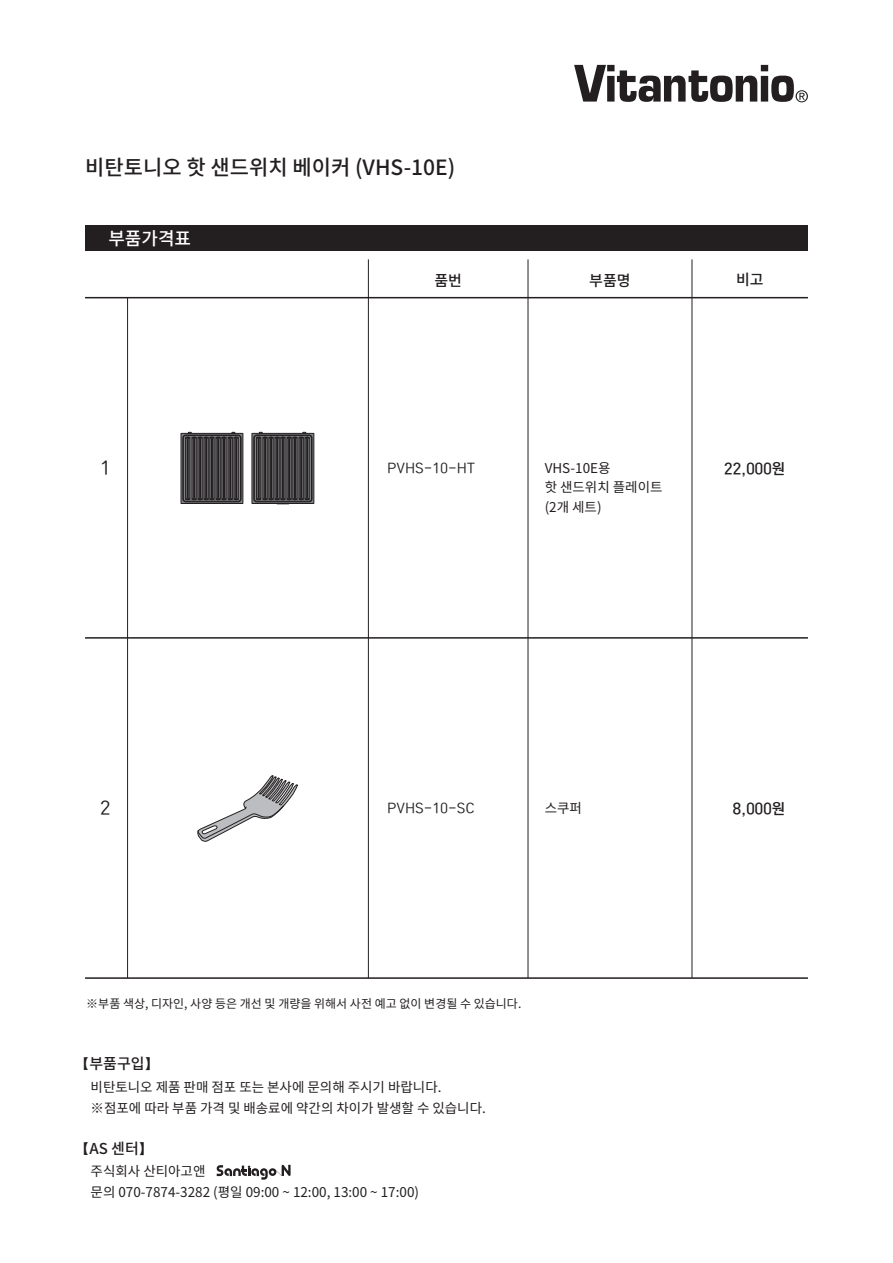
<style>
.page{position:relative;width:893px;height:1263px;background:#fff}
.page>*{position:absolute;margin:0;border:0;box-sizing:border-box;transform-origin:0 0}
.t1{font:500 21px "Noto Sans KR";color:#231f20}
.t2{font:500 18px "Noto Sans KR";color:#fff}
.t3{font:18px "Rix Head PL";color:#231f20}
.t4{font:500 15px "Noto Sans KR";color:#231f20}
.t5{font:15px "Rix Head PM";letter-spacing:-.025em;color:#231f20}
.t6{font:13.5px/21px "Noto Sans KR";color:#231f20}
.t7{font:13.5px "Rix Head PL";letter-spacing:-.01em;color:#231f20}
.t8{font:12px "Noto Sans KR";color:#231f20}
.s1{font-family:"Shin Go Pro"}
</style>
<div class="page">
<svg style="left:217px;top:1165px;width:74px;height:15px"></svg>
<svg style="left:574px;top:65px;width:234px;height:37px"></svg>
<div style="left:85px;top:225px;width:723px;height:26px;background:#231f20"></div>
<hr style="left:85px;top:297px;width:723px;height:1px;background:#231f20">
<hr style="left:85px;top:637px;width:723px;height:2px;background:#231f20">
<hr style="left:85px;top:977px;width:723px;height:2px;background:#231f20">
<hr style="left:368px;top:259px;width:1px;height:719px;background:#231f20">
<hr style="left:127px;top:298px;width:1px;height:680px;background:#231f20">
<hr style="left:528px;top:259px;width:1px;height:719px;background:#231f20">
<hr style="left:692px;top:259px;width:1px;height:719px;background:#231f20">
<div style="left:181px;top:433px;width:62px;height:71px;border:1px solid #231f20"></div>
<div style="left:183px;top:435px;width:58px;height:66px;border:1px solid #231f20;border-radius:2px"></div>
<svg style="left:185px;top:432px;width:54px;height:68px;background:#444244"></svg>
<div style="left:252px;top:433px;width:62px;height:71px;border:1px solid #231f20"></div>
<div style="left:254px;top:435px;width:58px;height:66px;border:1px solid #231f20;border-radius:2px"></div>
<svg style="left:256px;top:432px;width:53px;height:72px;background:#444244"></svg>
<svg style="left:197px;top:775px;width:101px;height:66px"></svg>
<h1 class="t1" style="left:85px;top:156px;width:372px">비탄토니오 핫 샌드위치 베이커 (VHS-10E)</h1>
<h2 class="t2" style="left:108px;top:228px;width:84px">부품가격표</h2>
<h2 class="t3" style="left:100px;top:458px;width:12px">1</h2>
<h2 class="t3" style="left:100px;top:798px;width:12px">2</h2>
<p class="t4" style="left:434px;top:272px;width:29px">품번</p>
<p class="t4" style="left:589px;top:272px;width:43px">부품명</p>
<p class="t4" style="left:736px;top:271px;width:29px">비고</p>
<p class="t7" style="left:387px;top:461px;width:90px">PVHS-10-HT</p>
<p class="t6" style="left:545px;top:458px;width:119px;line-height:19.5px">VHS-10E용<br>핫 샌드위치 플레이트 (2개 세트)</p>
<p class="t5" style="left:724px;top:461px;width:63px">22,000원</p>
<p class="t7" style="left:387px;top:801px;width:89px">PVHS-10-SC</p>
<p class="t6" style="left:545px;top:798px;width:39px">스쿠퍼</p>
<p class="t5" style="left:733px;top:801px;width:54px">8,000원</p>
<p class="t8" style="left:86px;top:997px;width:437px">※부품 색상, 디자인, 사양 등은 개선 및 개량을 위해서 사전 예고 없이 변경될 수 있습니다.</p>
<p class="t4" style="left:74px;top:1055px;width:87px"><span class="s1">【</span>부품구입<span class="s1">】</span></p>
<p class="t6" style="left:91px;top:1077px;width:397px">비탄토니오 제품 판매 점포 또는 본사에 문의해 주시기 바랍니다. ※점포에 따라 부품 가격 및 배송료에 약간의 차이가 발생할 수 있습니다.</p>
<p class="t4" style="left:74px;top:1140px;width:81px"><span class="s1">【</span>AS 센터<span class="s1">】</span></p>
<p class="t6" style="left:91px;top:1161px;width:330px">주식회사 산티아고앤<br>문의 070-7874-3282 (평일 09:00 ~ 12:00, 13:00 ~ 17:00)</p>
</div>
